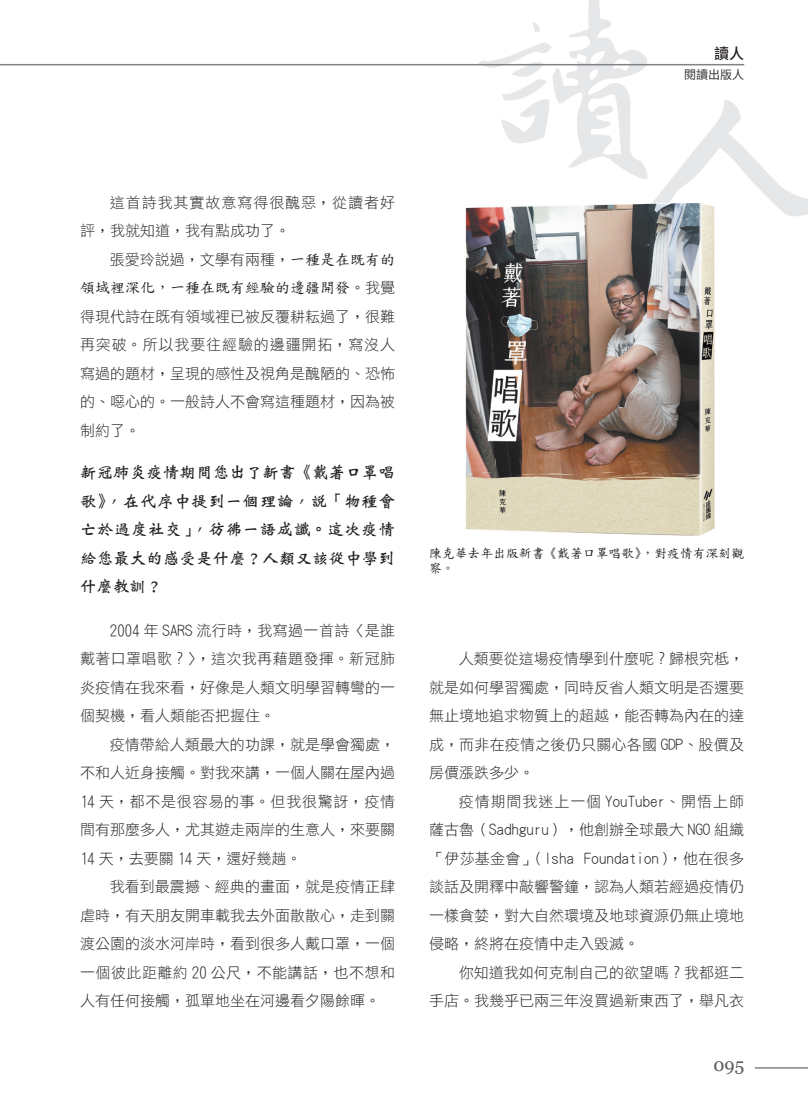
<style>
.page{position:relative;width:808px;height:1106px;background:#fff}
.page>*{position:absolute;margin:0;border:0;box-sizing:border-box;transform-origin:0 0}
.t1{font:18px "Georgia";color:#57585a}
.魏碑{font:16.5px/28.5px "DF Wei Bei Md HK BF";letter-spacing:.035em;color:#231f20;text-align:justify}
.內文{font:15px/28.5px "DF Li Hei Lt WIN BF";color:#231f20;text-align:justify}
.內文-2{font:15px/28.5px "DF Li Hei Lt WIN BF";letter-spacing:.065em;color:#231f20}
.t2{font:500 15px "Noto Sans CJ Ktc";color:#231f20}
.圖說{font:12.75px/15.3px "DF Kai Shu SB Estd BF";letter-spacing:.005em;color:#231f20}
.t3{font:600 12px "Noto Sans CJ Ktc";color:#231f20}
.s1{font-family:"DF Kai Shu SB Estd BF"}
</style>
<div class="page">
<svg style="left:478px;top:0;width:330px;height:222px"></svg>
<hr style="left:0;top:64px;width:744px;height:1px;background:#808285">
<hr style="left:755px;top:1067px;width:53px;height:1px;background:#808285">
<img style="left:465px;top:203px;width:249px;height:333px">
<p class="t2" style="left:714px;top:45px;width:31px">讀人</p>
<p class="t3" style="left:684px;top:68px;width:61px">閱讀出版人</p>
<p class="內文-2" style="left:80px;top:188px;width:316px;text-indent:30px">這首詩我其實故意寫得很醜惡，從讀者好評，我就知道，我有點成功了。</p>
<p class="內文" style="left:80px;top:245px;width:324px;text-align:left;text-indent:30px">張愛玲說過，文學有兩種，<span class="s1">一種是在既有的領域裡深化，一種在既有經驗的邊疆開發</span>。我覺得現代詩在既有領域裡已被反覆耕耘過了，很難再突破。所以我要往經驗的邊疆開拓，寫沒人寫過的題材，呈現的感性及視角是醜陋的、恐怖的、噁心的。一般詩人不會寫這種題材，因為被制約了。</p>
<p class="魏碑" style="left:80px;top:458px;width:317px">新冠肺炎疫情期間您出了新書《戴著口罩唱歌》，在代序中提到一個理論，說「物種會亡於過度社交」，彷彿一語成讖。這次疫情給您最大的感受是什麼？人類又該從中學到什麼教訓？</p>
<p class="內文" style="left:80px;top:616px;width:317px;text-indent:30px">2004 年 SARS 流行時，我寫過一首詩〈是誰戴著口罩唱歌？〉，這次我再藉題發揮。新冠肺炎疫情在我來看，好像是人類文明學習轉彎的一個契機，看人類能否把握住。</p>
<p class="內文" style="left:80px;top:730px;width:317px;text-indent:30px">疫情帶給人類最大的功課，就是學會獨處，不和人近身接觸。對我來講，一個人關在屋內過14 天，都不是很容易的事。但我很驚訝，疫情間有那麼多人，尤其遊走兩岸的生意人，來要關14 天，去要關 14 天，還好幾趟。</p>
<p class="內文" style="left:80px;top:872px;width:317px;text-indent:30px">我看到最震撼、經典的畫面，就是疫情正肆虐時，有天朋友開車載我去外面散散心，走到關渡公園的淡水河岸時，看到很多人戴口罩，一個一個彼此距離約 20 公尺，不能講話，也不想和人有任何接觸，孤單地坐在河邊看夕陽餘暉。</p>
<p class="圖說" style="left:429px;top:545px;width:323px">陳克華去年出版新書《戴著口罩唱歌》，對疫情有深刻觀察。</p>
<p class="內文" style="left:429px;top:644px;width:317px;text-indent:30px">人類要從這場疫情學到什麼呢？歸根究柢，就是如何學習獨處，同時反省人類文明是否還要無止境地追求物質上的超越，能否轉為內在的達成，而非在疫情之後仍只關心各國 GDP、股價及房價漲跌多少。</p>
<p class="內文" style="left:429px;top:787px;width:317px;text-indent:30px">疫情期間我迷上一個 YouTuber、開悟上師薩古魯（Sadhguru），他創辦全球最大 NGO 組織「伊莎基金會」（Isha Foundation），他在很多談話及開釋中敲響警鐘，認為人類若經過疫情仍一樣貪婪，對大自然環境及地球資源仍無止境地侵略，終將在疫情中走入毀滅。</p>
<p class="內文" style="left:429px;top:958px;width:317px;text-align:right">你知道我如何克制自己的欲望嗎？我都逛二<br>手店。我幾乎已兩三年沒買過新東西了，舉凡衣</p>
<p class="t1" style="left:713px;top:1054px;width:32px">095</p>
</div>
